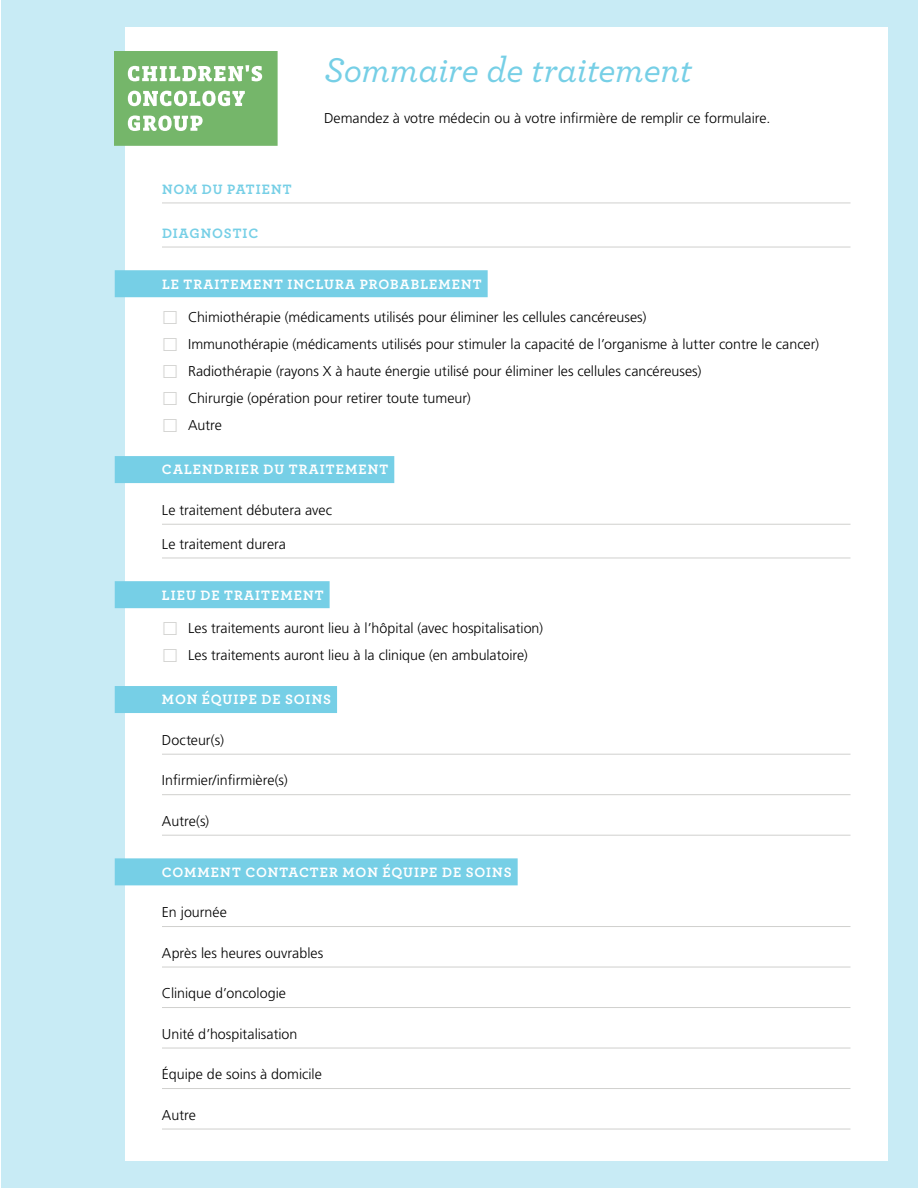
<style>
.page{position:relative;width:918px;height:1188px;background:#fff}
.page>*{position:absolute;margin:0;border:0;box-sizing:border-box;transform-origin:0 0}
.t1{font:italic 500 36px "Archer";letter-spacing:-.01em;color:#76cfe6}
.t2{font:300 14.25px/27px "Frutiger";color:#000}
.t3{font:700 14.25px "Archer";letter-spacing:.075em;color:#fff}
.t4{font:700 14.25px "Archer";letter-spacing:.055em;color:#76cfe6}
</style>
<div class="page">
<div style="left:2px;top:0;width:916px;height:1188px;background:#c8ebf5"></div>
<div style="left:125px;top:27px;width:763px;height:1134px;background:#fff"></div>
<hr style="left:162px;top:203px;width:688px;height:1px;background:#d0d0ce">
<hr style="left:162px;top:247px;width:688px;height:1px;background:#d0d0ce">
<div style="left:115px;top:270px;width:373px;height:27px;background:#76cfe6"></div>
<div style="left:115px;top:456px;width:279px;height:27px;background:#76cfe6"></div>
<hr style="left:162px;top:524px;width:688px;height:1px;background:#d0d0ce">
<hr style="left:162px;top:558px;width:688px;height:1px;background:#d0d0ce">
<div style="left:115px;top:581px;width:215px;height:27px;background:#76cfe6"></div>
<div style="left:115px;top:686px;width:222px;height:27px;background:#76cfe6"></div>
<hr style="left:162px;top:754px;width:688px;height:1px;background:#d0d0ce">
<hr style="left:162px;top:794px;width:688px;height:1px;background:#d0d0ce">
<hr style="left:162px;top:835px;width:688px;height:1px;background:#d0d0ce">
<div style="left:115px;top:858px;width:403px;height:27px;background:#76cfe6"></div>
<hr style="left:162px;top:926px;width:688px;height:1px;background:#d0d0ce">
<hr style="left:162px;top:967px;width:688px;height:1px;background:#d0d0ce">
<hr style="left:162px;top:1007px;width:688px;height:1px;background:#d0d0ce">
<hr style="left:162px;top:1048px;width:688px;height:1px;background:#d0d0ce">
<hr style="left:162px;top:1088px;width:688px;height:1px;background:#d0d0ce">
<hr style="left:162px;top:1129px;width:688px;height:1px;background:#d0d0ce">
<svg style="left:114px;top:51px;width:164px;height:95px"></svg>
<p class="t4" style="left:162px;top:178px;width:131px">NOM DU PATIENT</p>
<p class="t4" style="left:162px;top:222px;width:98px">DIAGNOSTIC</p>
<h1 class="t1" style="left:324px;top:44px;width:370px">Sommaire de traitement</h1>
<p class="t2" style="left:324px;top:104px;width:448px">Demandez à votre médecin ou à votre infirmière de remplir ce formulaire.</p>
<p class="t3" style="left:162px;top:273px;width:321px">LE TRAITEMENT INCLURA PROBABLEMENT</p>
<p class="t2" style="left:188px;top:304px;width:633px">Chimiothérapie (médicaments utilisés pour éliminer les cellules cancéreuses)<br>Immunothérapie (médicaments utilisés pour stimuler la capacité de l’organisme à lutter contre le cancer)<br>Radiothérapie (rayons X à haute énergie utilisé pour éliminer les cellules cancéreuses)<br>Chirurgie (opération pour retirer toute tumeur)<br>Autre</p>
<p class="t3" style="left:162px;top:458px;width:228px">CALENDRIER DU TRAITEMENT</p>
<p class="t2" style="left:162px;top:496px;width:172px">Le traitement débutera avec</p>
<p class="t2" style="left:162px;top:530px;width:125px">Le traitement durera</p>
<p class="t3" style="left:162px;top:584px;width:163px">LIEU DE TRAITEMENT</p>
<p class="t2" style="left:188px;top:615px;width:357px">Les traitements auront lieu à l’hôpital (avec hospitalisation)<br>Les traitements auront lieu à la clinique (en ambulatoire)</p>
<p class="t3" style="left:162px;top:688px;width:171px">MON ÉQUIPE DE SOINS</p>
<p class="t2" style="left:162px;top:726px;width:64px">Docteur(s)</p>
<p class="t2" style="left:162px;top:767px;width:127px">Infirmier/infirmière(s)</p>
<p class="t2" style="left:162px;top:807px;width:49px">Autre(s)</p>
<p class="t3" style="left:162px;top:861px;width:351px">COMMENT CONTACTER MON ÉQUIPE DE SOINS</p>
<p class="t2" style="left:162px;top:899px;width:67px">En journée</p>
<p class="t2" style="left:162px;top:939px;width:163px">Après les heures ouvrables</p>
<p class="t2" style="left:162px;top:980px;width:126px">Clinique d’oncologie</p>
<p class="t2" style="left:162px;top:1020px;width:137px">Unité d’hospitalisation</p>
<p class="t2" style="left:162px;top:1061px;width:162px">Équipe de soins à domicile</p>
<p class="t2" style="left:162px;top:1101px;width:35px">Autre</p>
</div>
